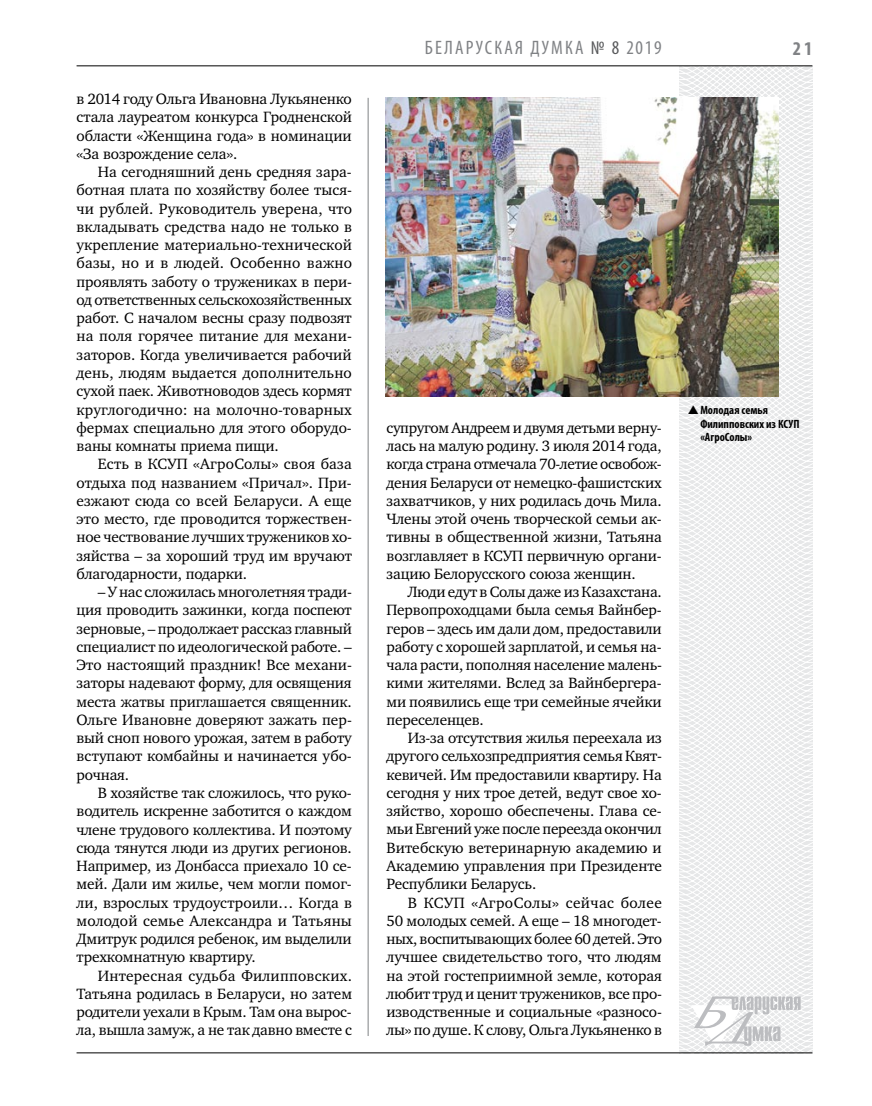
<style>
.page{position:relative;width:872px;height:1106px;background:#fff}
.page>*{position:absolute;margin:0;border:0;box-sizing:border-box;transform-origin:0 0}
.t1{font:condensed 19.5px "Myriad Pro";letter-spacing:.11em;color:#808285}
.t2{font:700 condensed 19.5px "Myriad Pro";color:#808285}
.t3{font:15.3px/18.3px "Charter C";letter-spacing:-.01em;color:#000;text-align:justify}
.t4{font:700 condensed 12px/13.5px "Myriad Pro";color:#000}
.s1{color:#58595b}
</style>
<div class="page">
<hr style="left:368px;top:98px;width:1px;height:938px;background:#808285">
<svg style="left:621px;top:65px;width:192px;height:989px"></svg>
<svg style="left:691px;top:996px;width:109px;height:53px"></svg>
<hr style="left:77px;top:65px;width:735px;height:1px;background:#000">
<hr style="left:77px;top:1052px;width:735px;height:1px;background:#000">
<img style="left:386px;top:97px;width:393px;height:299px">
<svg style="left:688px;top:405px;width:23px;height:10px"></svg>
<p class="t3" style="left:77px;top:90px;width:277px">в 2014 году Ольга Ивановна Лукьяненко стала лауреатом конкурса Гродненской области «Женщина года» в номинации «За возрождение села».</p>
<p class="t3" style="left:77px;top:163px;width:277px;text-indent:21px">На сегодняшний день средняя зара&shy;ботная плата по хозяйству более тыся&shy;чи рублей. Руководитель уверена, что вкладывать средства надо не только в укрепление материально-технической базы, но и в людей. Особенно важно проявлять заботу о тружениках в пери&shy;од ответственных сельскохозяйственных работ. С началом весны сразу подвозят на поля горячее питание для механи&shy;заторов. Когда увеличивается рабочий день, людям выдается дополнительно сухой паек. Животноводов здесь кормят круглогодично: на молочно-товарных фермах специально для этого оборудо&shy;ваны комнаты приема пищи.</p>
<p class="t3" style="left:77px;top:455px;width:277px;text-indent:21px">Есть в КСУП «АгроСолы» своя база отдыха под названием «Причал». При&shy;езжают сюда со всей Беларуси. А еще это место, где проводится торжествен&shy;ное чествование лучших тружеников хо&shy;зяйства – за хороший труд им вручают благодарности, подарки.</p>
<p class="t3" style="left:77px;top:583px;width:277px;text-indent:21px">– У нас сложилась многолетняя тради&shy;ция проводить зажинки, когда поспеют зерновые, – продолжает рассказ главный специалист по идеологической работе. – Это настоящий праздник! Все механи&shy;заторы надевают форму, для освящения места жатвы приглашается священник.<br>Ольге Ивановне доверяют зажать пер&shy;вый сноп нового урожая, затем в работу вступают комбайны и начинается убо&shy;рочная.</p>
<p class="t3" style="left:77px;top:783px;width:277px;text-indent:21px">В хозяйстве так сложилось, что руко&shy;водитель искренне заботится о каждом члене трудового коллектива. И поэтому сюда тянутся люди из других регионов.<br>Например, из Донбасса приехало 10 се&shy;мей. Дали им жилье, чем могли помог&shy;ли, взрослых трудоустроили… Когда в молодой семье Александра и Татьяны Дмитрук родился ребенок, им выделили трехкомнатную квартиру.</p>
<p class="t3" style="left:77px;top:966px;width:277px;text-indent:21px">Интересная судьба Филипповских.<br>Татьяна родилась в Беларуси, но затем родители уехали в Крым. Там она вырос&shy;ла, вышла замуж, а не так давно вместе с</p>
<p class="t1" style="left:425px;top:36px;width:129px">БЕЛАРУСКА Я ДУМКА</p>
<p class="t1" style="left:591px;top:36px;width:72px"><span class="s1">№ 8</span> 2019</p>
<p class="t2" style="left:793px;top:37px;width:21px">21</p>
<p class="t3" style="left:386px;top:418px;width:277px">супругом Андреем и двумя детьми верну&shy;лась на малую родину. 3 июля 2014 года, когда страна отмечала 70-летие освобож&shy;дения Беларуси от немецко-фашистских захватчиков, у них родилась дочь Мила.<br>Члены этой очень творческой семьи ак&shy;тивны в общественной жизни, Татьяна возглавляет в КСУП первичную органи&shy;зацию Белорусского союза женщин.</p>
<p class="t3" style="left:386px;top:583px;width:277px;text-indent:21px">Люди едут в Солы даже из Казахстана.<br>Первопроходцами была семья Вайнбер&shy;геров – здесь им дали дом, предоставили работу с хорошей зарплатой, и семья на&shy;чала расти, пополняя население малень&shy;кими жителями. Вслед за Вайнбергера&shy;ми появились еще три семейные ячейки переселенцев.</p>
<p class="t3" style="left:386px;top:729px;width:277px;text-indent:21px">Из-за отсутствия жилья переехала из другого сельхозпредприятия семья Квят&shy;кевичей. Им предоставили квартиру. На сегодня у них трое детей, ведут свое хо&shy;зяйство, хорошо обеспечены. Глава се&shy;мьи Евгений уже после переезда окончил Витебскую ветеринарную академию и Академию управления при Президенте Республики Беларусь.</p>
<p class="t3" style="left:386px;top:893px;width:277px;text-indent:21px">В КСУП «АгроСолы» сейчас более 50 молодых семей. А еще – 18 многодет&shy;ных, воспитывающих более 60 детей. Это лучшее свидетельство того, что людям на этой гостеприимной земле, которая любит труд и ценит тружеников, все про&shy;изводственные и социальные «разносо&shy;лы» по душе. К слову, Ольга Лукьяненко в</p>
<p class="t4" style="left:700px;top:403px;width:101px">Молодая семья<br>Филипповских из КСУП «АгроСолы»</p>
</div>
